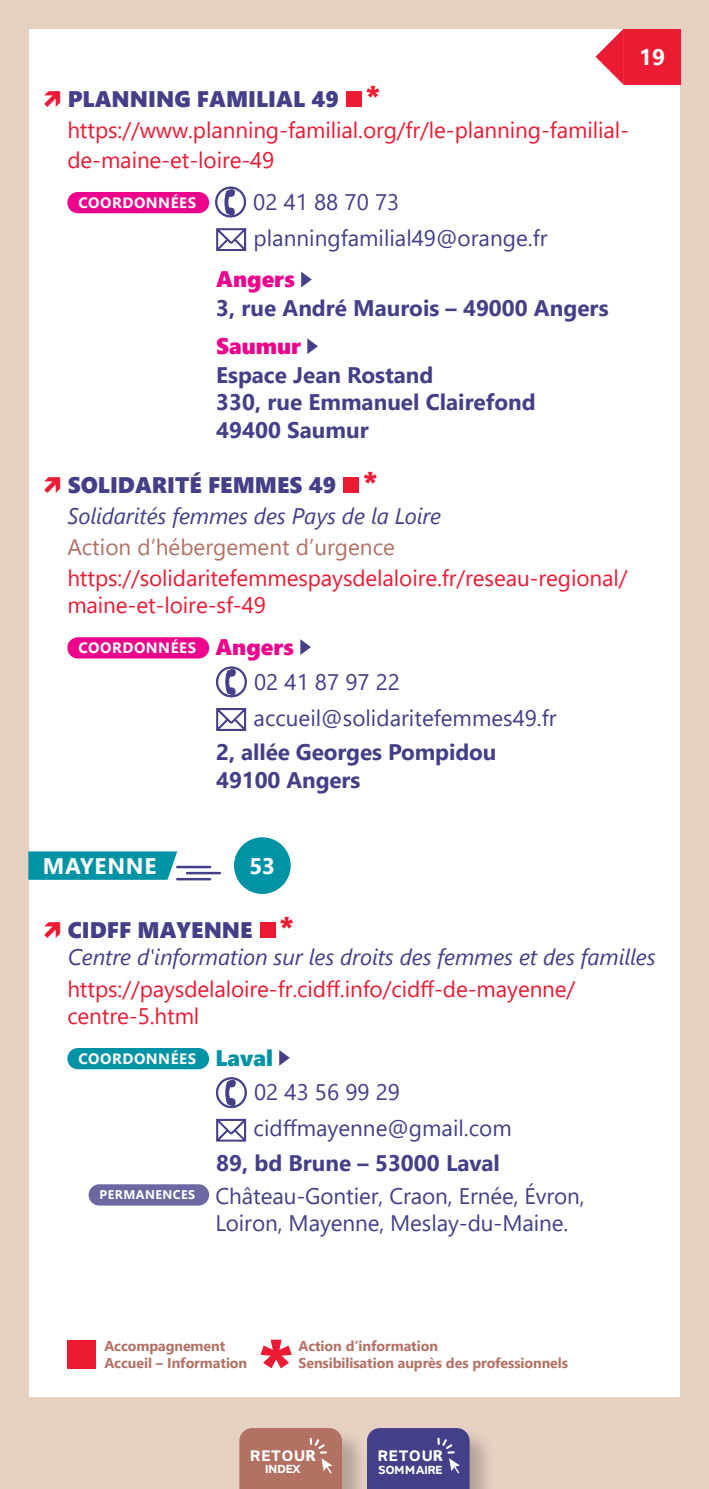
<style>
.page{position:relative;width:709px;height:1489px;background:#fff}
.page>*{position:absolute;margin:0;border:0;box-sizing:border-box;transform-origin:0 0}
.t1{font:22.5px/27.5px "Segoe UI";letter-spacing:-.005em;color:#ed1a33}
.t2{font:22.5px/36px "Segoe UI";color:#433f88}
.t3{font:700 22.5px/27.5px "Segoe UI";color:#433f88}
.t4{font:italic 22.5px "Segoe UI";letter-spacing:-.005em;color:#433f88}
.t5{font:22.5px "Segoe UI Black";color:#433f88}
.t6{font:22.5px "Segoe UI";color:#b37163}
.t7{font:22.5px "Segoe UI Black";color:#ed028c}
.t8{font:700 22.5px "Segoe UI";letter-spacing:.035em;color:#fff}
.t9{font:700 15px "Segoe UI";letter-spacing:.035em;color:#fff}
.t10{font:700 15px "Amino";letter-spacing:.075em;color:#fff}
.t11{font:700 14.25px/17.5px "Segoe UI";letter-spacing:-.005em;color:#b37163}
.t12{font:700 11.5px "Amino";color:#fff}
.s1{font-size:30px;color:#ed1a33}
.s2{font-family:"Segoe UI Black";font-weight:400;font-size:22.5px;color:#ed028c}
.s3{font-style:inherit}
.s4{font-family:"Segoe UI Black";font-weight:400;font-size:22.5px;color:#0092a5}
.s5{font-weight:700}
.s6{font-family:"Bienvenue"}
</style>
<div class="page">
<div style="left:680px;top:0;width:29px;height:1396px;background:#e5d0c1"></div>
<div style="left:624px;top:28px;width:56px;height:57px;background:#ed1a33"></div>
<div style="left:0;top:1396px;width:709px;height:92px;background:#e5d0c1"></div>
<div style="left:0;top:28px;width:28px;height:1460px;background:#e5d0c1"></div>
<div style="left:0;top:0;width:709px;height:28px;background:#e5d0c1"></div>
<svg style="left:595px;top:28px;width:29px;height:57px"></svg>
<div style="left:346px;top:91px;width:16px;height:16px;background:#ed1a33"></div>
<div style="left:67px;top:192px;width:142px;height:21px;background:#ed028c;border-radius:11px"></div>
<svg style="left:215px;top:187px;width:31px;height:30px"></svg>
<svg style="left:216px;top:228px;width:31px;height:23px"></svg>
<svg style="left:301px;top:272px;width:11px;height:15px"></svg>
<svg style="left:307px;top:338px;width:11px;height:16px"></svg>
<div style="left:343px;top:477px;width:16px;height:15px;background:#ed1a33"></div>
<div style="left:67px;top:637px;width:142px;height:21px;background:#ed028c;border-radius:11px"></div>
<svg style="left:300px;top:639px;width:11px;height:16px"></svg>
<svg style="left:216px;top:666px;width:31px;height:31px"></svg>
<svg style="left:216px;top:708px;width:31px;height:23px"></svg>
<div style="left:260px;top:922px;width:16px;height:16px;background:#ed1a33"></div>
<div style="left:67px;top:1047px;width:142px;height:22px;background:#0092a5;border-radius:11px"></div>
<svg style="left:279px;top:1050px;width:11px;height:15px"></svg>
<svg style="left:216px;top:1077px;width:31px;height:30px"></svg>
<svg style="left:216px;top:1118px;width:31px;height:24px"></svg>
<div style="left:89px;top:1184px;width:120px;height:21px;background:#6c68a2;border-radius:11px"></div>
<svg style="left:28px;top:851px;width:149px;height:28px"></svg>
<hr style="left:177px;top:865px;width:33px;height:3px;background:#433f88">
<hr style="left:177px;top:877px;width:33px;height:3px;background:#433f88">
<hr style="left:187px;top:871px;width:33px;height:3px;background:#433f88">
<div style="left:234px;top:837px;width:57px;height:57px;background:#0092a5;border-radius:50%"></div>
<svg style="left:260px;top:1339px;width:32px;height:29px"></svg>
<div style="left:67px;top:1339px;width:29px;height:29px;background:#ed1a33"></div>
<div style="left:367px;top:1427px;width:128px;height:61px;background:#231f20;opacity:.25"></div>
<div style="left:368px;top:1427px;width:101px;height:61px;background:#433f88"></div>
<div style="left:239px;top:1427px;width:129px;height:61px;background:#231f20;opacity:.25"></div>
<div style="left:239px;top:1427px;width:103px;height:61px;background:#b37163"></div>
<p class="t5" style="left:68px;top:83px;width:314px">PLANNING FAMILIAL 49 <span class="s1">*</span></p>
<p class="t1" style="left:67px;top:113px;width:563px;line-height:30px">https://www.planning-familial.org/fr/le-planning-familial&shy;de-maine-et-loire-49</p>
<p class="t9" style="left:79px;top:189px;width:119px">COORDONNÉES</p>
<p class="t2" style="left:253px;top:182px;width:296px">02 41 88 70 73 planningfamilial49@orange.fr</p>
<p class="t7" style="left:216px;top:263px;width:80px">Angers</p>
<p class="t3" style="left:216px;top:292px;width:394px">3, rue André Maurois – 49000 Angers</p>
<p class="t7" style="left:216px;top:330px;width:86px">Saumur</p>
<p class="t3" style="left:216px;top:359px;width:321px">Espace Jean Rostand<br>330, rue Emmanuel Clairefond<br>49400 Saumur</p>
<p class="t5" style="left:68px;top:468px;width:311px">SOLIDARITÉ FEMMES 49 <span class="s1">*</span></p>
<p class="t4" style="left:67px;top:494px;width:375px">Solidarités femmes des Pays de la Loire</p>
<p class="t6" style="left:67px;top:525px;width:329px">Action d’hébergement d’urgence</p>
<p class="t1" style="left:67px;top:562px;width:561px">https://solidaritefemmespaysdelaloire.fr/reseau-regional/ maine-et-loire-sf-49</p>
<p class="t9" style="left:79px;top:634px;width:217px">COORDONNÉES <span class="s2">Angers</span></p>
<p class="t2" style="left:254px;top:661px;width:304px">02 41 87 97 22 accueil@solidaritefemmes49.fr</p>
<p class="t3" style="left:216px;top:736px;width:282px">2, allée Georges Pompidou<br>49100 Angers</p>
<p class="t8" style="left:639px;top:36px;width:27px">1<span class="s3">9</span></p>
<p class="t8" style="left:43px;top:844px;width:115px">MAYENNE</p>
<p class="t8" style="left:249px;top:844px;width:27px">53</p>
<p class="t5" style="left:68px;top:913px;width:228px">CIDFF MAYENNE <span class="s1">*</span></p>
<p class="t4" style="left:68px;top:936px;width:589px">Centre d'information sur les droits des femmes et des familles</p>
<p class="t1" style="left:67px;top:972px;width:509px">https://paysdelaloire-fr.cidff.info/cidff-de-mayenne/ centre-5.html</p>
<p class="t9" style="left:79px;top:1044px;width:196px">COORDONNÉES <span class="s4">Laval</span></p>
<p class="t2" style="left:253px;top:1072px;width:260px">02 43 56 99 29 cidffmayenne@gmail.com</p>
<p class="t2" style="left:100px;top:1144px;width:486px;line-height:32.8px;text-indent:117px"><span class="s5">89, bd Brune – 53000 Laval<br></span><sup>PERMANENCES</sup> Château-Gontier, Craon, Ernée, Évron,</p>
<p class="t2" style="left:215px;top:1203px;width:354px">Loiron, Mayenne, Meslay-du-Maine.</p>
<p class="t11" style="left:104px;top:1335px;width:144px">Accompagnement<br>Accueil – Information</p>
<p class="t11" style="left:298px;top:1335px;width:271px">Action d’information<br>Sensibilisation auprès des professionnels</p>
<p class="t10" style="left:250px;top:1446px;width:67px">RETOU<span class="s6">R</span></p>
<p class="t12" style="left:265px;top:1461px;width:37px">INDEX</p>
<p class="t10" style="left:378px;top:1446px;width:67px">RETOU<span class="s6">R</span></p>
<p class="t12" style="left:378px;top:1462px;width:65px">SOMMAIRE</p>
</div>
